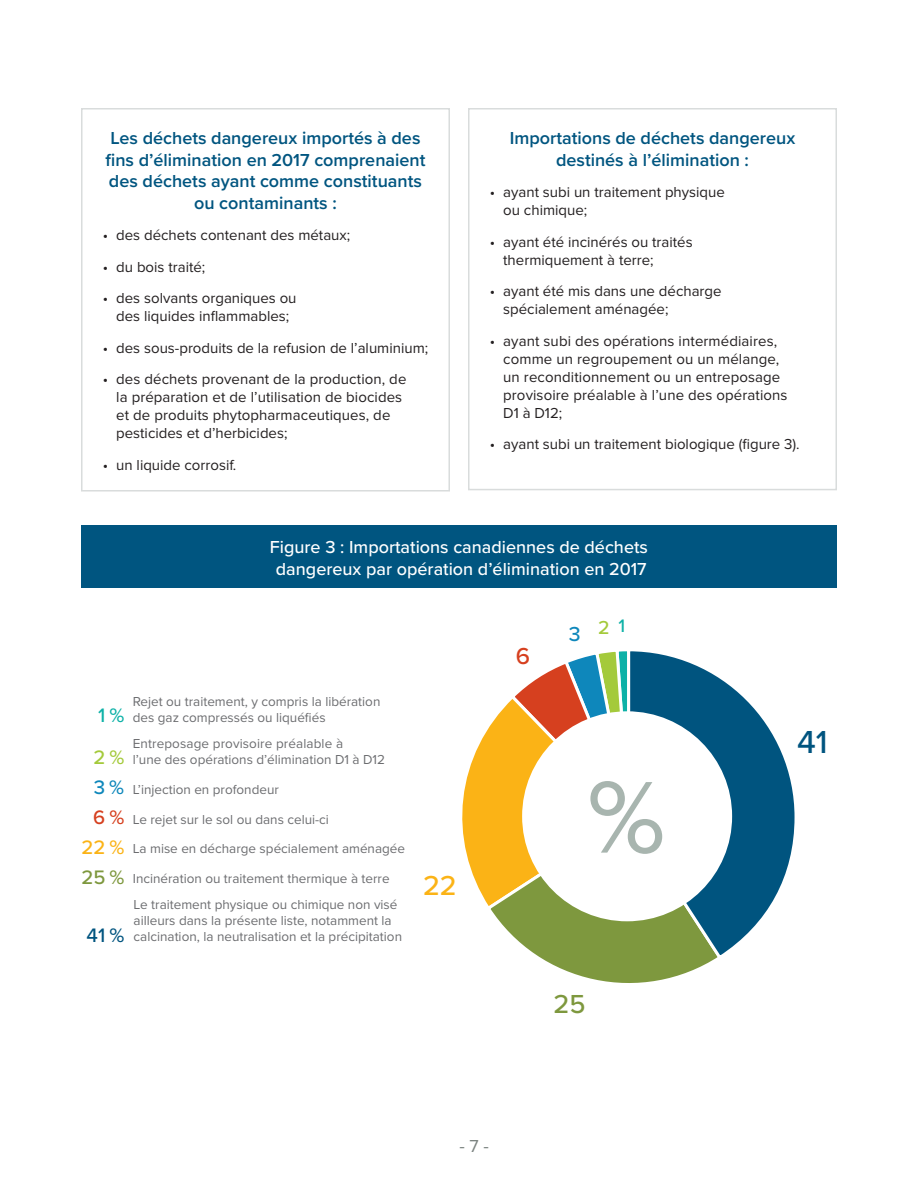
<style>
.page{position:relative;width:918px;height:1188px;background:#fff}
.page>*{position:absolute;margin:0;border:0;box-sizing:border-box;transform-origin:0 0}
.t1{font:500 105.75px "Proxima Nova";color:#a8b5af}
.t2{font:500 33px "Proxima Nova";color:#00547f}
.t3{font:500 28.5px "Proxima Nova";color:#fbb316}
.t4{font:500 27px "Proxima Nova";color:#7e983e}
.t5{font:500 24px "Proxima Nova";color:#d6401f}
.t6{font:500 21px "Proxima Nova";color:#0e87bb}
.t7{font:500 20.25px "Proxima Nova";color:#00547f}
.t8{font:500 20.25px "Proxima Nova";color:#a4ca3b}
.t9{font:500 20.25px "Proxima Nova";color:#0db1a7}
.t10{font:500 18.75px "Proxima Nova";color:#0db1a7}
.Table{font:600 18px/21.6px "Proxima Nova";color:#005580;text-align:center}
.t11{font:500 18px/21.6px "Proxima Nova";color:#fff;text-align:center}
.t12{font:18px "Proxima Nova";color:#7c8481}
.t13{font:15px/18px "Proxima Nova";color:#231f20}
.t14{font:13.5px/16.2px "Proxima Nova";color:#6c6d70}
.s1{font-weight:500;font-size:20.25px;color:#0e87bb}
.s2{font-weight:500;font-size:20.25px;color:#d6401f}
.s3{font-weight:500;font-size:20.25px;color:#fbb316}
.s4{font-weight:500;font-size:20.25px;color:#7e983e}
</style>
<div class="page">
<div style="left:81px;top:108px;width:369px;height:384px;border:2px solid #d9dcdc"></div>
<div style="left:468px;top:108px;width:369px;height:382px;border:2px solid #d9dcdc"></div>
<div style="left:81px;top:525px;width:756px;height:63px;background:#005580"></div>
<svg style="left:462px;top:651px;width:163px;height:247px"></svg>
<svg style="left:484px;top:813px;width:225px;height:170px"></svg>
<svg style="left:625px;top:651px;width:170px;height:311px"></svg>
<div style="left:522px;top:711px;width:210px;height:210px;background:#fff;border-radius:50%"></div>
<p class="Table" style="left:106px;top:127px;width:322px">Les déchets dangereux importés à des fins d’élimination en 2017 comprenaient des déchets ayant comme constituants ou contaminants :</p>
<p class="t13" style="left:103px;top:227px;width:249px">• des déchets contenant des métaux;</p>
<p class="t13" style="left:103px;top:258px;width:104px">• du bois traité;</p>
<p class="t13" style="left:103px;top:290px;width:195px;text-align:center">• des solvants organiques ou des liquides inflammables;</p>
<p class="t13" style="left:103px;top:339px;width:327px">• des sous-produits de la refusion de l’aluminium;</p>
<p class="t13" style="left:116px;top:371px;width:292px;text-indent:-14px">• des déchets provenant de la production, de la préparation et de l’utilisation de biocides et de produits phytopharmaceutiques, de pesticides et d’herbicides;</p>
<p class="t13" style="left:103px;top:456px;width:135px">• un liquide corrosif.</p>
<p class="Table" style="left:510px;top:127px;width:287px">Importations de déchets dangereux destinés à l’élimination :</p>
<p class="t13" style="left:503px;top:183px;width:223px;text-indent:-14px">• ayant subi un traitement physique ou chimique;</p>
<p class="t13" style="left:503px;top:233px;width:191px;text-indent:-14px">• ayant été incinérés ou traités thermiquement à terre;</p>
<p class="t13" style="left:503px;top:282px;width:220px;text-indent:-14px">• ayant été mis dans une décharge spécialement aménagée;</p>
<p class="t13" style="left:503px;top:332px;width:286px;text-indent:-14px">• ayant subi des opérations intermédiaires, comme un regroupement ou un mélange, un reconditionnement ou un entreposage provisoire préalable à l’une des opérations D1 à D12;</p>
<p class="t13" style="left:490px;top:435px;width:312px">• ayant subi un traitement biologique (figure 3).</p>
<p class="t11" style="left:270px;top:536px;width:380px">Figure 3 : Importations canadiennes de déchets dangereux par opération d’élimination en 2017</p>
<p class="t9" style="left:98px;top:700px;width:28px">1%</p>
<p class="t14" style="left:133px;top:693px;width:249px">Rejet ou traitement, y compris la libération des gaz compressés ou liquéfiés</p>
<p class="t8" style="left:93px;top:742px;width:32px">2 %</p>
<p class="t14" style="left:133px;top:735px;width:254px">Entreposage provisoire préalable à<br>l’une des opérations d’élimination D1 à D12</p>
<p class="t14" style="left:94px;top:781px;width:187px"><span class="s1">3 %</span> L’injection en profondeur</p>
<p class="t14" style="left:81px;top:805px;width:325px;line-height:29.1px;text-indent:12px"><span class="s2">6 %</span> Le rejet sur le sol ou dans celui-ci<br><span class="s3">22 %</span> La mise en décharge spécialement aménagée</p>
<p class="t14" style="left:81px;top:870px;width:310px"><span class="s4">25 %</span> Incinération ou traitement thermique à terre</p>
<p class="t7" style="left:87px;top:920px;width:39px">41%</p>
<p class="t14" style="left:134px;top:896px;width:270px">Le traitement physique ou chimique non visé ailleurs dans la présente liste, notamment la calcination, la neutralisation et la précipitation</p>
<p class="t3" style="left:423px;top:864px;width:35px">22</p>
<p class="t5" style="left:516px;top:638px;width:16px">6</p>
<p class="t6" style="left:569px;top:618px;width:42px">3 <sup>2</sup></p>
<p class="t10" style="left:618px;top:611px;width:8px">1</p>
<p class="t1" style="left:587px;top:739px;width:80px">%</p>
<p class="t4" style="left:553px;top:984px;width:34px">25</p>
<p class="t12" style="left:459px;top:1136px;width:31px">- 7 -</p>
<p class="t2" style="left:797px;top:718px;width:32px">41</p>
</div>
